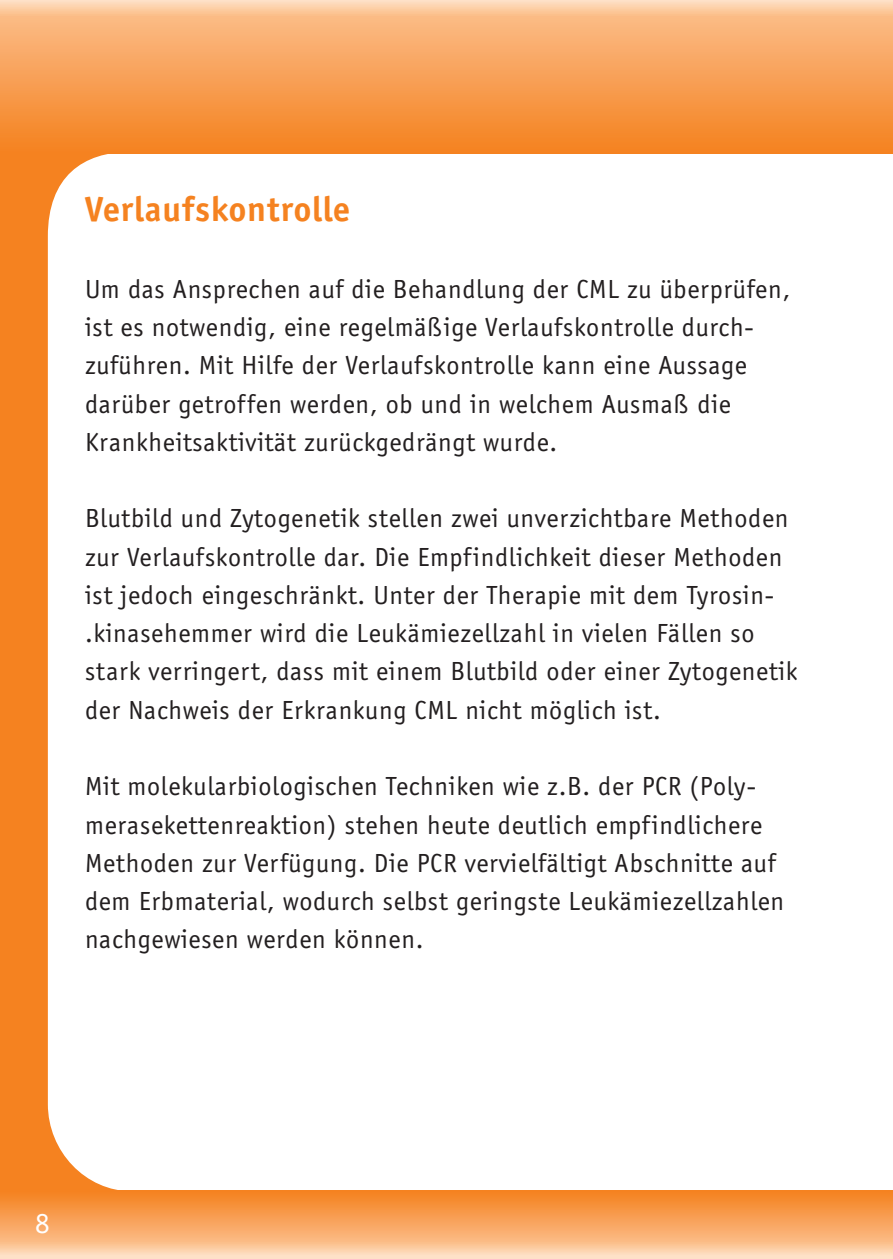
<style>
.page{position:relative;width:893px;height:1259px;background:#fff}
.page>*{position:absolute;margin:0;border:0;box-sizing:border-box;transform-origin:0 0}
.t1{font:700 36px "Officina Sans";letter-spacing:.025em;color:#f58220}
.t2{font:30px "Officina Sans";color:#fff}
.t3{font:27px/38.4px "Officina Sans";letter-spacing:.025em;color:#231f20}
</style>
<div class="page">
<svg style="left:0;top:1191px;width:893px;height:68px;background:#f8aa68"></svg>
<svg style="left:0;top:0;width:893px;height:153px;background:#f8a35b"></svg>
<svg style="left:0;top:151px;width:132px;height:1040px"></svg>
<h1 class="t1" style="left:85px;top:187px;width:267px">Verlaufskontrolle</h1>
<p class="t3" style="left:85px;top:270px;width:707px">Um das Ansprechen auf die Behandlung der CML zu überprüfen, ist es notwendig, eine regelmäßige Verlaufskontrolle durch&shy;zuführen. Mit Hilfe der Verlaufskontrolle kann eine Aussage darüber getroffen werden, ob und in welchem Ausmaß die Krankheitsaktivität zurückgedrängt wurde.</p>
<p class="t3" style="left:85px;top:499px;width:714px">Blutbild und Zytogenetik stellen zwei unverzichtbare Methoden zur Verlaufskontrolle dar. Die Empfindlichkeit dieser Methoden ist jedoch eingeschränkt. Unter der Therapie mit dem Tyrosin-.kinasehemmer wird die Leukämiezellzahl in vielen Fällen so stark verringert, dass mit einem Blutbild oder einer Zytogenetik der Nachweis der Erkrankung CML nicht möglich ist.</p>
<p class="t3" style="left:85px;top:767px;width:701px">Mit molekularbiologischen Techniken wie z.B. der PCR (Poly&shy;merasekettenreaktion) stehen heute deutlich empfindlichere Methoden zur Verfügung. Die PCR vervielfältigt Abschnitte auf dem Erbmaterial, wodurch selbst geringste Leukämiezellzahlen nachgewiesen werden können.</p>
<p class="t2" style="left:35px;top:1206px;width:16px">8</p>
</div>
